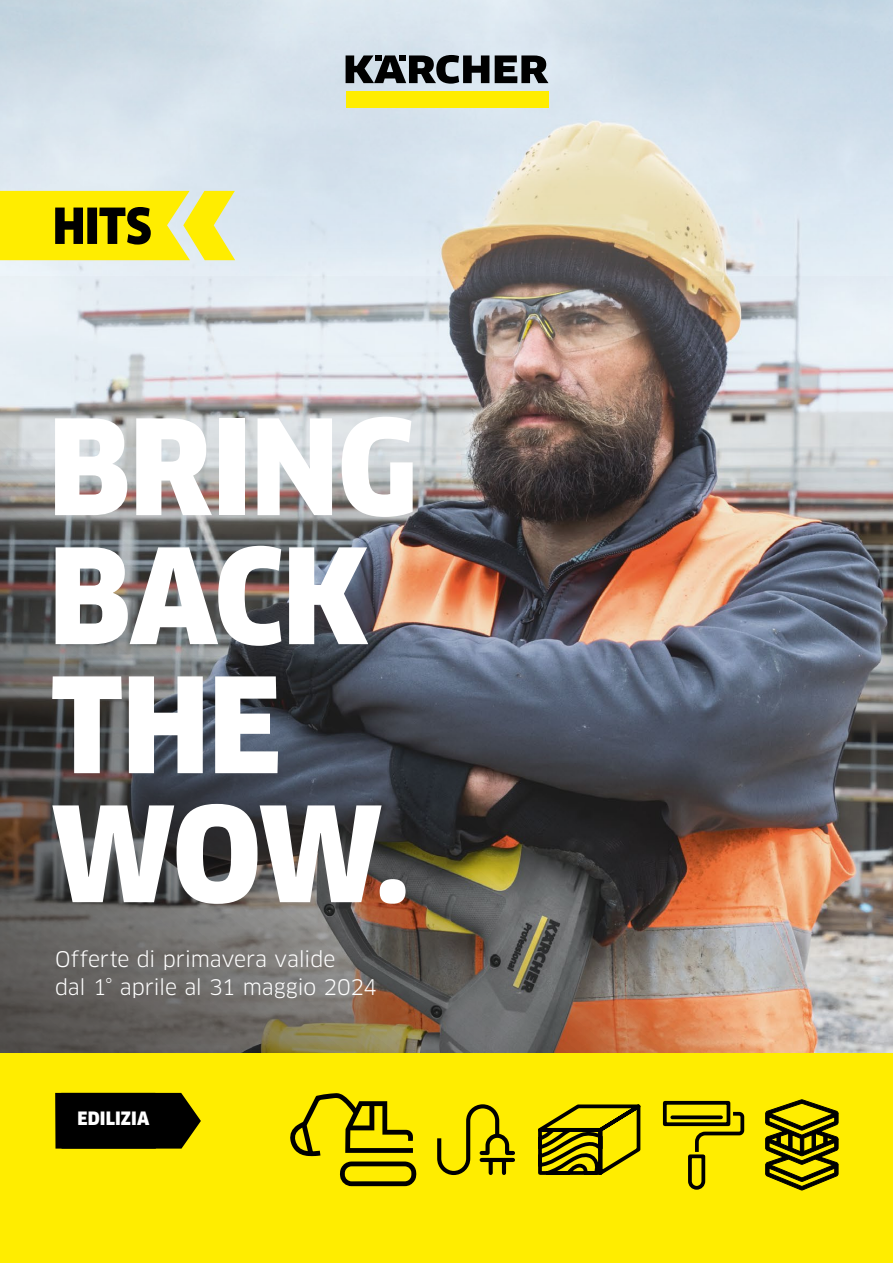
<style>
.page{position:relative;width:893px;height:1263px;background:#fff}
.page>*{position:absolute;margin:0;border:0;box-sizing:border-box;transform-origin:0 0}
.t1{font:900 129px/129px "Clan Pro Narr";letter-spacing:-.01em;color:#fff}
.t2{font:21px/27.3px "Clan Pro";letter-spacing:-.015em;color:#fff}
.t3{font:900 18px "Clan Pro Narr";letter-spacing:.005em;color:#fff}
</style>
<div class="page">
<img style="left:0;top:677px;width:893px;height:377px">
<img style="left:0;top:0;width:893px;height:677px">
<div style="left:0;top:1054px;width:893px;height:209px;background:#ffed00"></div>
<svg style="left:55px;top:1093px;width:146px;height:55px;background:#111000"></svg>
<svg style="left:290px;top:1093px;width:126px;height:93px"></svg>
<svg style="left:437px;top:1104px;width:78px;height:71px"></svg>
<svg style="left:538px;top:1104px;width:103px;height:71px"></svg>
<svg style="left:765px;top:1099px;width:73px;height:91px"></svg>
<div style="left:663px;top:1101px;width:67px;height:25px;border:4px solid #000"></div>
<svg style="left:668px;top:1110px;width:77px;height:80px"></svg>
<div style="left:346px;top:92px;width:202px;height:16px;background:#ffed00"></div>
<svg style="left:495px;top:55px;width:53px;height:28px"></svg>
<svg style="left:346px;top:55px;width:143px;height:29px;background:#52575b"></svg>
<svg style="left:0;top:191px;width:235px;height:69px;background:#d8cc1a"></svg>
<h1 class="t1" style="left:48px;top:404px;width:371px">BRING<br>BACK<br>THE<br>WOW.</h1>
<p class="t2" style="left:55px;top:946px;width:323px">Offerte di primavera valide<br>dal 1° aprile al 31 maggio 2024</p>
<p class="t3" style="left:77px;top:1108px;width:73px">EDILIZIA</p>
</div>
